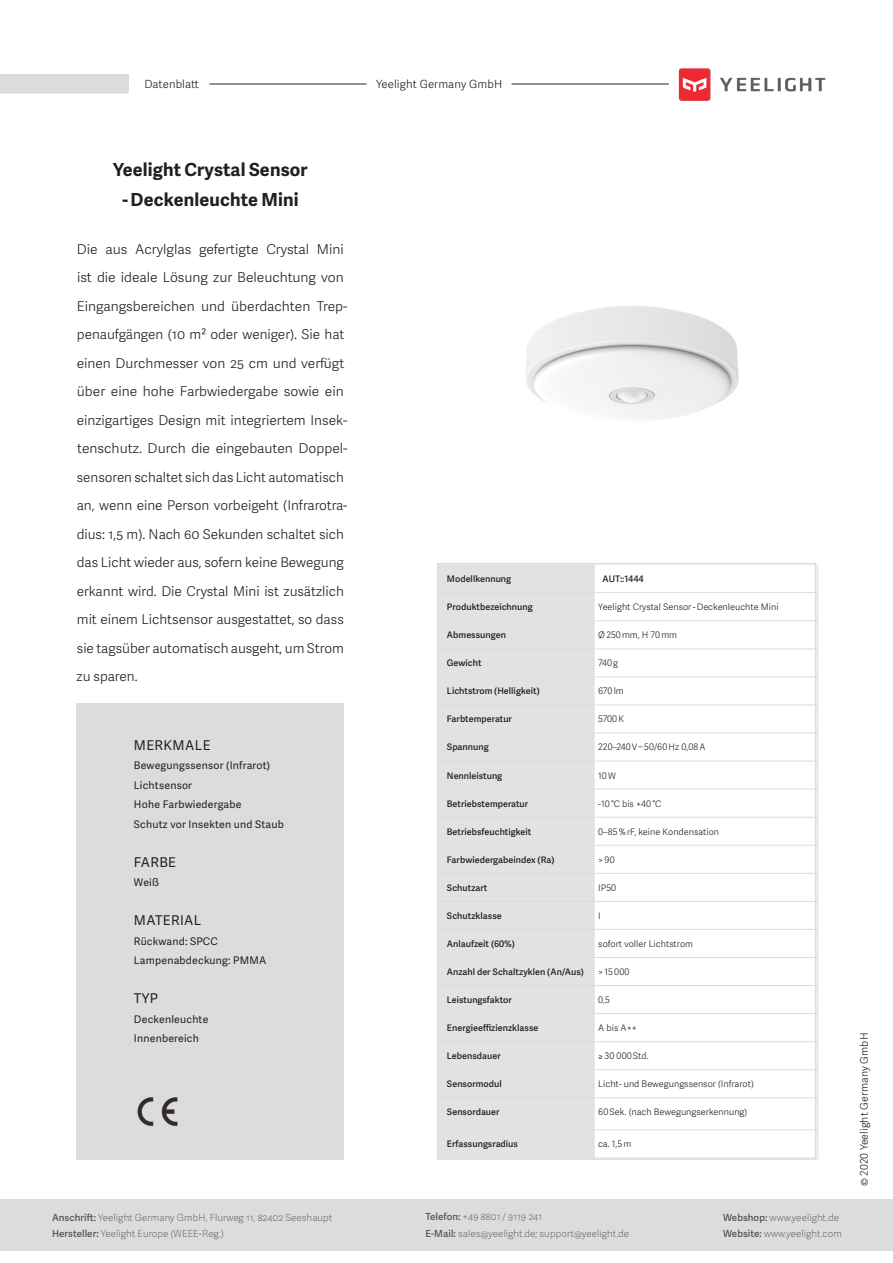
<style>
.page{position:relative;width:893px;height:1263px;background:#fff}
.page>*{position:absolute;margin:0;border:0;box-sizing:border-box;transform-origin:0 0}
.t1{font:700 18px "Adelle Sans ARA";letter-spacing:.01em;color:#231f20}
.t2{font:13.5px/28.5px "Adelle Sans Lt";color:#231f20}
.t3{font:13.5px "Adelle Sans";letter-spacing:.03em;color:#231f20}
.t4{font:11.25px "Adelle Sans Lt";letter-spacing:.01em;color:#231f20}
.t5{font:10.5px "Adelle Sans";letter-spacing:.02em;color:#231f20}
.t6{font:10.5px "Adelle Sans Lt";letter-spacing:.01em;color:#231f20}
.t7{font:100 9.75px "Adelle Sans";letter-spacing:.005em;color:#53565a}
.t8{font:9px "Adelle Sans Sb";letter-spacing:.005em;color:#231f20}
.t9{font:9px "Adelle Sans Lt";letter-spacing:.005em;color:#231f20}
.s1{font-family:"Adelle Sans Sb";font-weight:400}
</style>
<div class="page">
<div style="left:0;top:75px;width:128px;height:19px;background:#eaeaea"></div>
<div style="left:0;top:74px;width:128px;height:19px;background:#dcdcdd"></div>
<hr style="left:209px;top:84px;width:158px;height:1px;background:#231f20">
<hr style="left:512px;top:84px;width:157px;height:1px;background:#231f20">
<img style="left:678px;top:68px;width:148px;height:33px">
<div style="left:440px;top:566px;width:154px;height:591px;background:#e1e2e4"></div>
<svg style="left:595px;top:564px;width:222px;height:593px"></svg>
<hr style="left:438px;top:620px;width:156px;height:1px;background:#dcdcdd">
<hr style="left:594px;top:620px;width:224px;height:1px;background:#dcdcdd">
<hr style="left:438px;top:592px;width:156px;height:1px;background:#dcdcdd">
<hr style="left:594px;top:592px;width:224px;height:1px;background:#dcdcdd">
<hr style="left:438px;top:648px;width:156px;height:1px;background:#dcdcdd">
<hr style="left:594px;top:648px;width:224px;height:1px;background:#dcdcdd">
<hr style="left:438px;top:676px;width:156px;height:1px;background:#dcdcdd">
<hr style="left:594px;top:676px;width:224px;height:1px;background:#dcdcdd">
<hr style="left:438px;top:705px;width:156px;height:1px;background:#dcdcdd">
<hr style="left:594px;top:705px;width:224px;height:1px;background:#dcdcdd">
<hr style="left:438px;top:733px;width:156px;height:1px;background:#dcdcdd">
<hr style="left:594px;top:733px;width:224px;height:1px;background:#dcdcdd">
<hr style="left:438px;top:761px;width:156px;height:1px;background:#dcdcdd">
<hr style="left:594px;top:761px;width:224px;height:1px;background:#dcdcdd">
<hr style="left:438px;top:789px;width:156px;height:1px;background:#dcdcdd">
<hr style="left:594px;top:789px;width:224px;height:1px;background:#dcdcdd">
<hr style="left:438px;top:817px;width:156px;height:1px;background:#dcdcdd">
<hr style="left:594px;top:817px;width:224px;height:1px;background:#dcdcdd">
<hr style="left:438px;top:845px;width:156px;height:1px;background:#dcdcdd">
<hr style="left:594px;top:845px;width:224px;height:1px;background:#dcdcdd">
<hr style="left:438px;top:873px;width:156px;height:1px;background:#dcdcdd">
<hr style="left:594px;top:873px;width:224px;height:1px;background:#dcdcdd">
<hr style="left:438px;top:901px;width:156px;height:1px;background:#dcdcdd">
<hr style="left:594px;top:901px;width:224px;height:1px;background:#dcdcdd">
<hr style="left:438px;top:929px;width:156px;height:1px;background:#dcdcdd">
<hr style="left:594px;top:929px;width:224px;height:1px;background:#dcdcdd">
<hr style="left:438px;top:957px;width:156px;height:1px;background:#dcdcdd">
<hr style="left:594px;top:957px;width:224px;height:1px;background:#dcdcdd">
<hr style="left:438px;top:985px;width:156px;height:1px;background:#dcdcdd">
<hr style="left:594px;top:985px;width:224px;height:1px;background:#dcdcdd">
<hr style="left:438px;top:1013px;width:156px;height:1px;background:#dcdcdd">
<hr style="left:594px;top:1013px;width:224px;height:1px;background:#dcdcdd">
<hr style="left:438px;top:1041px;width:156px;height:1px;background:#dcdcdd">
<hr style="left:594px;top:1041px;width:224px;height:1px;background:#dcdcdd">
<hr style="left:438px;top:1069px;width:156px;height:1px;background:#dcdcdd">
<hr style="left:594px;top:1069px;width:224px;height:1px;background:#dcdcdd">
<svg style="left:594px;top:566px;width:1px;height:531px"></svg>
<svg style="left:817px;top:564px;width:1px;height:533px"></svg>
<hr style="left:594px;top:1098px;width:1px;height:31px;background:#dcdcdd">
<hr style="left:817px;top:1098px;width:1px;height:31px;background:#dcdcdd">
<svg style="left:594px;top:1130px;width:1px;height:27px"></svg>
<svg style="left:817px;top:1130px;width:1px;height:27px"></svg>
<hr style="left:438px;top:1097px;width:156px;height:1px;background:#dcdcdd">
<hr style="left:594px;top:1097px;width:224px;height:1px;background:#dcdcdd">
<hr style="left:438px;top:1129px;width:156px;height:1px;background:#dcdcdd">
<hr style="left:594px;top:1129px;width:224px;height:1px;background:#dcdcdd">
<hr style="left:594px;top:1157px;width:224px;height:1px;background:#dcdcdd">
<div style="left:437px;top:563px;width:379px;height:597px;border:2px solid #dcdcdd"></div>
<div style="left:77px;top:704px;width:267px;height:456px;background:#dcdcdd"></div>
<img style="left:137px;top:1097px;width:41px;height:29px">
<img style="left:526px;top:306px;width:213px;height:113px">
<div style="left:0;top:1199px;width:893px;height:52px;background:#dcdcdd"></div>
<p class="t4" style="left:144px;top:76px;width:56px">Datenblatt</p>
<p class="t4" style="left:376px;top:76px;width:128px">Yeelight Germany GmbH</p>
<p class="t1" style="left:113px;top:159px;width:196px">Yeelight Crystal Sensor</p>
<p class="t1" style="left:122px;top:189px;width:178px">- Deckenleuchte Mini</p>
<p class="t2" style="left:77px;top:234px;width:272px">Die aus Acrylglas gefertigte Crystal Mini ist die ideale Lösung zur Beleuchtung von Eingangsbereichen und überdachten Trep&shy;penaufgängen (10 m² oder weniger). Sie hat einen Durchmesser von 25 cm und verfügt über eine hohe Farbwiedergabe sowie ein einzigartiges Design mit integriertem Insek&shy;tenschutz. Durch die eingebauten Doppel&shy;sensoren schaltet sich das Licht automatisch an, wenn eine Person vorbeigeht (Infrarotra&shy;dius: 1,5 m). Nach 60 Sekunden schaltet sich das Licht wieder aus, sofern keine Bewegung erkannt wird. Die Crystal Mini ist zusätzlich mit einem Lichtsensor ausgestattet, so dass sie tagsüber automatisch ausgeht, um Strom zu sparen.</p>
<p class="t3" style="left:134px;top:735px;width:78px">MERKMALE</p>
<p class="t5" style="left:134px;top:758px;width:138px">Bewegungssensor (Infrarot)</p>
<p class="t5" style="left:134px;top:778px;width:60px">Lichtsensor</p>
<p class="t5" style="left:134px;top:797px;width:109px">Hohe Farbwiedergabe</p>
<p class="t5" style="left:134px;top:817px;width:151px">Schutz vor Insekten und Staub</p>
<p class="t3" style="left:134px;top:852px;width:44px">FARBE</p>
<p class="t5" style="left:134px;top:875px;width:27px">Weiß</p>
<p class="t3" style="left:134px;top:911px;width:69px">MATERIAL</p>
<p class="t5" style="left:134px;top:934px;width:85px">Rückwand: SPCC</p>
<p class="t5" style="left:134px;top:953px;width:134px">Lampenabdeckung: PMMA</p>
<p class="t3" style="left:134px;top:989px;width:26px">TYP</p>
<p class="t5" style="left:134px;top:1012px;width:76px">Deckenleuchte</p>
<p class="t5" style="left:134px;top:1031px;width:66px">Innenbereich</p>
<p class="t7" style="left:52px;top:1210px;width:282px"><span class="s1">Anschrift:</span> Yeelight Germany GmbH, Flurweg 11, 82402 Seeshaupt</p>
<p class="t7" style="left:52px;top:1227px;width:173px"><span class="s1">Hersteller:</span> Yeelight Europe (WEEE-Reg.)</p>
<p class="t8" style="left:447px;top:572px;width:66px">Modellkennung</p>
<p class="t8" style="left:603px;top:572px;width:43px">AUT::1444</p>
<p class="t8" style="left:447px;top:600px;width:87px">Produktbezeichnung</p>
<p class="t9" style="left:598px;top:600px;width:182px">Yeelight Crystal Sensor - Deckenleuchte Mini</p>
<p class="t8" style="left:447px;top:628px;width:60px">Abmessungen</p>
<p class="t9" style="left:598px;top:629px;width:80px">Ø 250 mm, H 70 mm</p>
<p class="t8" style="left:447px;top:656px;width:36px">Gewicht</p>
<p class="t9" style="left:598px;top:657px;width:21px">740 g</p>
<p class="t8" style="left:447px;top:685px;width:94px">Lichtstrom (Helligkeit)</p>
<p class="t9" style="left:598px;top:685px;width:27px">670 lm</p>
<p class="t8" style="left:447px;top:713px;width:67px">Farbtemperatur</p>
<p class="t9" style="left:598px;top:713px;width:27px">5700 K</p>
<p class="t8" style="left:447px;top:741px;width:43px">Spannung</p>
<p class="t9" style="left:598px;top:741px;width:109px">220–240 V ~ 50/60 Hz 0,08 A</p>
<p class="t8" style="left:447px;top:769px;width:57px">Nennleistung</p>
<p class="t9" style="left:598px;top:769px;width:19px">10 W</p>
<p class="t8" style="left:447px;top:797px;width:83px">Betriebstemperatur</p>
<p class="t9" style="left:598px;top:797px;width:65px">-10 °C bis +40 °C</p>
<p class="t8" style="left:447px;top:825px;width:86px">Betriebsfeuchtigkeit</p>
<p class="t9" style="left:598px;top:825px;width:122px">0–85 % rF, keine Kondensation</p>
<p class="t8" style="left:447px;top:853px;width:109px">Farbwiedergabeindex (Ra)</p>
<p class="t9" style="left:598px;top:853px;width:18px">&gt; 90</p>
<p class="t8" style="left:447px;top:881px;width:42px">Schutzart</p>
<p class="t9" style="left:598px;top:881px;width:19px">IP50</p>
<p class="t8" style="left:447px;top:909px;width:56px">Schutzklasse</p>
<p class="t9" style="left:598px;top:909px;width:4px">I</p>
<p class="t8" style="left:447px;top:937px;width:69px">Anlaufzeit (60%)</p>
<p class="t9" style="left:598px;top:937px;width:96px">sofort voller Lichtstrom</p>
<p class="t8" style="left:447px;top:965px;width:138px">Anzahl der Schaltzyklen (An/Aus)</p>
<p class="t9" style="left:598px;top:965px;width:33px">&gt; 15 000</p>
<p class="t8" style="left:447px;top:993px;width:66px">Leistungsfaktor</p>
<p class="t9" style="left:598px;top:993px;width:13px">0,5</p>
<p class="t8" style="left:447px;top:1021px;width:93px">Energieeffizienzklasse</p>
<p class="t9" style="left:598px;top:1021px;width:40px">A bis A++</p>
<p class="t8" style="left:447px;top:1049px;width:55px">Lebensdauer</p>
<p class="t9" style="left:598px;top:1049px;width:52px">≥ 30 000 Std.</p>
<p class="t8" style="left:447px;top:1077px;width:56px">Sensormodul</p>
<p class="t9" style="left:598px;top:1077px;width:157px">Licht- und Bewegungssensor (Infrarot)</p>
<p class="t8" style="left:447px;top:1105px;width:54px">Sensordauer</p>
<p class="t9" style="left:598px;top:1105px;width:150px">60 Sek. (nach Bewegungserkennung)</p>
<p class="t8" style="left:447px;top:1137px;width:73px">Erfassungsradius</p>
<p class="t9" style="left:598px;top:1138px;width:35px">ca. 1,5 m</p>
<p class="t7" style="left:425px;top:1210px;width:118px"><span class="s1">Telefon:</span> +49 8801 / 9119 241</p>
<p class="t7" style="left:425px;top:1227px;width:205px"><span class="s1">E-Mail:</span> sales@yeelight.de; support@yeelight.de</p>
<p class="t7" style="left:723px;top:1210px;width:117px"><span class="s1">Webshop:</span> www.yeelight.de</p>
<p class="t7" style="left:723px;top:1227px;width:120px"><span class="s1">Website:</span> www.yeelight.com</p>
<p class="t6" style="left:857px;top:1186px;width:155px;rotate:-90deg">© 2020 Yeelight Germany GmbH</p>
</div>
